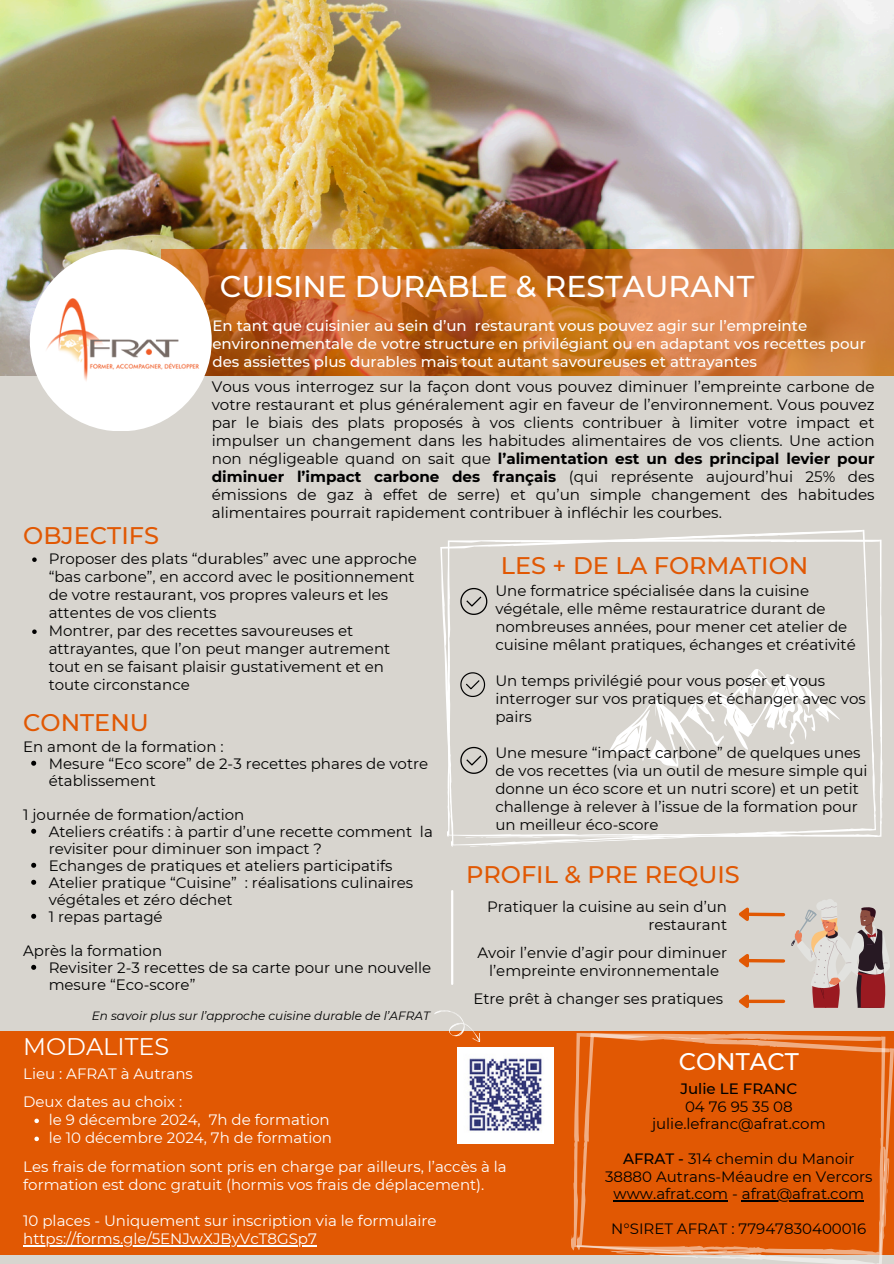
<style>
.page{position:relative;width:894px;height:1264px;background:#fff}
.page>*{position:absolute;margin:0;border:0;box-sizing:border-box;transform-origin:0 0}
.t1{font:500 30px "Montserrat";color:#fff}
.t2{font:500 24px "Montserrat";color:#e15803}
.t3{font:24px "Montserrat";color:#fff}
.t4{font:500 24px "Montserrat";color:#fff}
.t5{font:15.15px/18px "Montserrat";color:#000;text-align:justify}
.t6{font:15px/18px "Montserrat";color:#000}
.t7{font:15px/18px "Montserrat";color:#fff}
.t8{font:500 15px/18px "Montserrat";color:#fff}
.t9{font:italic 12px "Montserrat";color:#000}
.s1{font-weight:700}
.s2{font-weight:500}
</style>
<div class="page">
<div style="left:0;top:0;width:893px;height:1263px;background:#d8d5cf"></div>
<img style="left:0;top:0;width:893px;height:376px">
<svg style="left:161px;top:249px;width:732px;height:127px;background:#c8712d"></svg>
<div style="left:30px;top:249px;width:182px;height:182px;background:#fff;border-radius:50%"></div>
<img style="left:46px;top:298px;width:161px;height:85px">
<svg style="left:752px;top:912px;width:31px;height:4px"></svg>
<svg style="left:739px;top:907px;width:13px;height:14px"></svg>
<hr style="left:748px;top:959px;width:35px;height:3px;background:#e15803">
<svg style="left:739px;top:954px;width:13px;height:14px"></svg>
<svg style="left:751px;top:999px;width:32px;height:4px"></svg>
<svg style="left:738px;top:994px;width:13px;height:14px"></svg>
<svg style="left:440px;top:530px;width:435px;height:317px"></svg>
<svg style="left:608px;top:669px;width:232px;height:100px"></svg>
<div style="left:0;top:1031px;width:893px;height:223px;background:#e15803"></div>
<svg style="left:571px;top:1081px;width:5px;height:170px"></svg>
<svg style="left:576px;top:1033px;width:317px;height:230px"></svg>
<hr style="left:451px;top:891px;width:2px;height:92px;background:#fff">
<svg style="left:460px;top:588px;width:27px;height:27px"></svg>
<svg style="left:460px;top:672px;width:25px;height:25px"></svg>
<svg style="left:460px;top:747px;width:27px;height:27px"></svg>
<svg style="left:791px;top:899px;width:99px;height:108px"></svg>
<img style="left:458px;top:1047px;width:95px;height:96px">
<svg style="left:434px;top:1010px;width:50px;height:43px"></svg>
<svg style="left:31px;top:760px;width:5px;height:5px"></svg>
<svg style="left:31px;top:828px;width:5px;height:5px"></svg>
<svg style="left:31px;top:862px;width:5px;height:5px"></svg>
<svg style="left:31px;top:879px;width:5px;height:5px"></svg>
<svg style="left:31px;top:913px;width:5px;height:5px"></svg>
<svg style="left:31px;top:964px;width:5px;height:5px"></svg>
<svg style="left:34px;top:1118px;width:5px;height:5px"></svg>
<svg style="left:34px;top:1136px;width:5px;height:5px"></svg>
<hr style="left:23px;top:1245px;width:294px;height:1px;background:#fff">
<svg style="left:32px;top:557px;width:5px;height:5px"></svg>
<svg style="left:32px;top:629px;width:5px;height:5px"></svg>
<hr style="left:613px;top:1200px;width:115px;height:1px;background:#000">
<hr style="left:741px;top:1200px;width:122px;height:1px;background:#000">
<p class="t1" style="left:219px;top:268px;width:536px">CUISINE DURABLE &amp; RESTAURANT</p>
<h4 class="t8" style="left:212px;top:317px;width:654px">En tant que cuisinier au sein d’un restaurant vous pouvez agir sur l’empreinte environnementale de votre structure en privilégiant ou en adaptant vos recettes pour des assiettes plus durables mais tout autant savoureuses et attrayantes</h4>
<h6 class="t5" style="left:212px;top:378px;width:664px">Vous vous interrogez sur la façon dont vous pouvez diminuer l’empreinte carbone de votre restaurant et plus généralement agir en faveur de l’environnement. Vous pouvez par le biais des plats proposés à vos clients contribuer à limiter votre impact et impulser un changement dans les habitudes alimentaires de vos clients. Une action non négligeable quand on sait que <span class="s1">l’alimentation est un des principal levier pour diminuer l’impact carbone des français</span> (qui représente aujourd’hui 25% des émissions de gaz à effet de serre) et qu’un simple changement des habitudes alimentaires pourrait rapidement contribuer à infléchir les courbes.</h6>
<p class="t2" style="left:23px;top:520px;width:137px">OBJECTIFS</p>
<p class="t6" style="left:49px;top:550px;width:369px">Proposer des plats “durables” avec une approche “bas carbone”, en accord avec le positionnement de votre restaurant, vos propres valeurs et les attentes de vos clients</p>
<h6 class="t6" style="left:49px;top:622px;width:343px">Montrer, par des recettes savoureuses et attrayantes, que l’on peut manger autrement tout en se faisant plaisir gustativement et en toute circonstance</h6>
<h3 class="t2" style="left:23px;top:707px;width:127px">CONTENU</h3>
<h6 class="t6" style="left:23px;top:737px;width:202px">En amont de la formation :</h6>
<h2 class="t6" style="left:49px;top:755px;width:381px;line-height:17px">Mesure “Eco score” de 2-3 recettes phares de votre établissement</h2>
<h2 class="t6" style="left:23px;top:805px;width:223px">1 journée de formation/action</h2>
<p class="t6" style="left:49px;top:823px;width:385px;line-height:17px">Ateliers créatifs : à partir d’une recette comment la revisiter pour diminuer son impact ?</p>
<p class="t6" style="left:49px;top:856px;width:345px">Echanges de pratiques et ateliers participatifs</p>
<p class="t6" style="left:49px;top:874px;width:366px;line-height:17px">Atelier pratique “Cuisine” : réalisations culinaires végétales et zéro déchet</p>
<p class="t6" style="left:49px;top:907px;width:115px">1 repas partagé</p>
<p class="t6" style="left:23px;top:941px;width:140px">Après la formation</p>
<p class="t6" style="left:49px;top:959px;width:384px;line-height:17px">Revisiter 2-3 recettes de sa carte pour une nouvelle mesure “Eco-score”</p>
<h6 class="t9" style="left:92px;top:1008px;width:339px">En savoir plus sur l’approche cuisine durable de l’AFRAT</h6>
<h6 class="t2" style="left:501px;top:551px;width:309px">LES + DE LA FORMATION</h6>
<p class="t6" style="left:495px;top:581px;width:362px">Une formatrice spécialisée dans la cuisine végétale, elle même restauratrice durant de nombreuses années, pour mener cet atelier de cuisine mêlant pratiques, échanges et créativité</p>
<h6 class="t6" style="left:495px;top:671px;width:372px">Un temps privilégié pour vous poser et vous interroger sur vos pratiques et échanger avec vos pairs</h6>
<h6 class="t6" style="left:495px;top:743px;width:373px">Une mesure “impact carbone” de quelques unes de vos recettes (via un outil de mesure simple qui donne un éco score et un nutri score) et un petit challenge à relever à l’issue de la formation pour un meilleur éco-score</h6>
<p class="t2" style="left:466px;top:859px;width:275px">PROFIL &amp; PRE REQUIS</p>
<h2 class="t6" style="left:487px;top:897px;width:241px;text-align:right">Pratiquer la cuisine au sein d’un restaurant</h2>
<p class="t6" style="left:477px;top:943px;width:251px;text-align:center">Avoir l’envie d’agir pour diminuer l’empreinte environnementale</p>
<p class="t6" style="left:473px;top:989px;width:251px">Etre prêt à changer ses pratiques</p>
<h5 class="t3" style="left:23px;top:1031px;width:148px">MODALITES</h5>
<h6 class="t7" style="left:23px;top:1064px;width:171px">Lieu : AFRAT à Autrans</h6>
<h6 class="t7" style="left:23px;top:1092px;width:160px">Deux dates au choix :</h6>
<h2 class="t7" style="left:49px;top:1110px;width:282px">le 9 décembre 2024, 7h de formation</h2>
<h6 class="t7" style="left:49px;top:1128px;width:285px">le 10 décembre 2024, 7h de formation</h6>
<p class="t7" style="left:23px;top:1157px;width:485px">Les frais de formation sont pris en charge par ailleurs, l’accès à la formation est donc gratuit (hormis vos frais de déplacement).</p>
<h6 class="t7" style="left:23px;top:1211px;width:414px">10 places - Uniquement sur inscription via le formulaire</h6>
<p class="t7" style="left:23px;top:1229px;width:295px">https://forms.gle/5ENJwXJByVcT8GSp7</p>
<p class="t4" style="left:678px;top:1046px;width:122px">CONTACT</p>
<h2 class="t6" style="left:651px;top:1080px;width:175px;line-height:17.5px;text-align:center"><span class="s2">Julie LE FRANC<br></span>04 76 95 35 08 julie.lefranc@afrat.com</h2>
<h6 class="t6" style="left:605px;top:1150px;width:269px;line-height:17.5px;text-align:center"><span class="s2">AFRAT -</span> 314 chemin du Manoir<br>38880 Autrans-Méaudre en Vercors www.afrat.com - afrat@afrat.com</h6>
<h6 class="t6" style="left:611px;top:1219px;width:256px">N°SIRET AFRAT : 77947830400016</h6>
</div>
